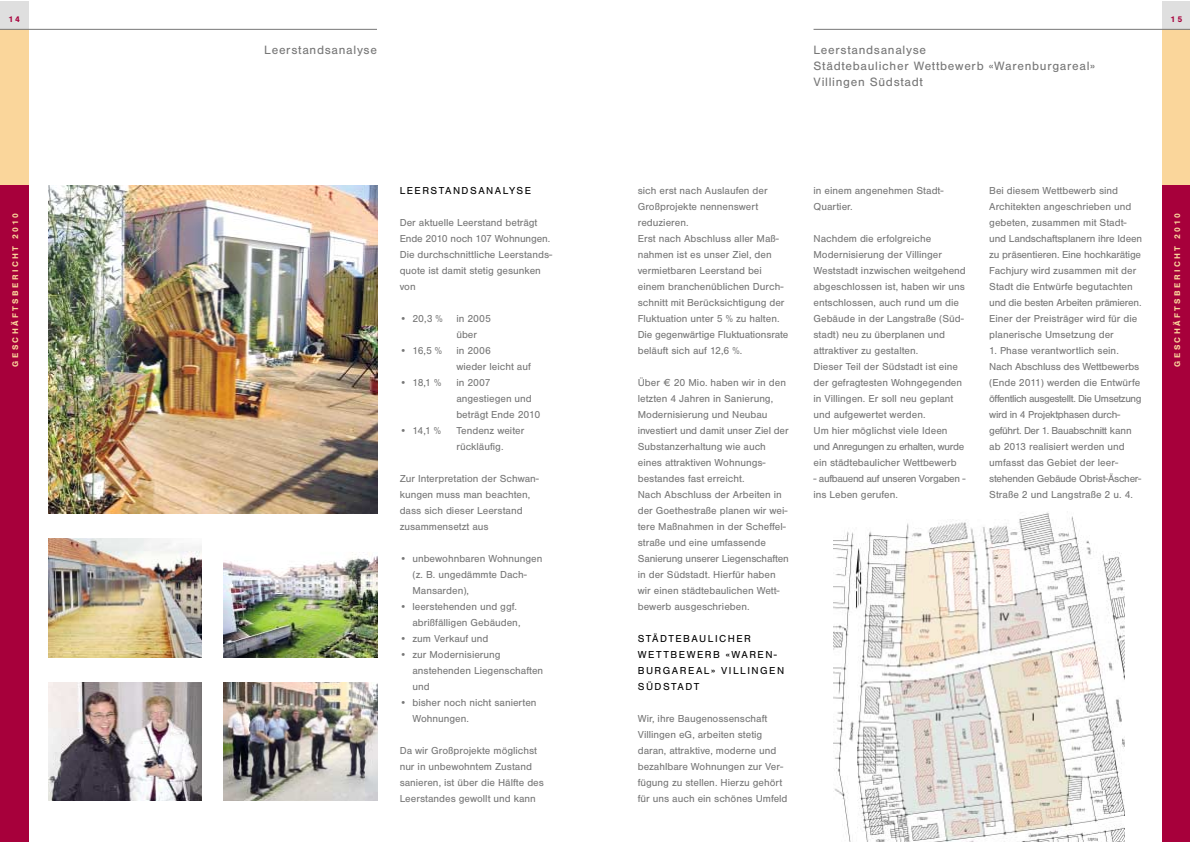
<style>
.page{position:relative;width:1191px;height:842px;background:#fff}
.page>*{position:absolute;margin:0;border:0;box-sizing:border-box;transform-origin:0 0}
.t1{font:12.5px/16px "Sans";letter-spacing:.055em;color:#777}
.t2{font:10.5px/16px "Sans";color:#777}
.t3{font:10.5px/16px "Sans";letter-spacing:.14em;color:#000}
.t4{font:10.5px/16px "Sans";letter-spacing:-.035em;color:#777}
.t5{font:700 8.5px "Sans";letter-spacing:.28em;color:#fad69b}
.t6{font:700 8.5px "Sans";color:#a7003b}
</style>
<div class="page">
<div style="left:1162px;top:1px;width:28px;height:841px;background:#dfdfdf"></div>
<div style="left:1162px;top:29px;width:28px;height:786px;background:#fad69b"></div>
<div style="left:1162px;top:185px;width:28px;height:657px;background:#a7003b"></div>
<hr style="left:814px;top:29px;width:376px;height:1px;background:#777">
<div style="left:0;top:1px;width:28px;height:841px;background:#dfdfdf"></div>
<div style="left:0;top:29px;width:28px;height:786px;background:#fad69b"></div>
<div style="left:0;top:185px;width:28px;height:657px;background:#a7003b"></div>
<hr style="left:0;top:29px;width:377px;height:1px;background:#777">
<img style="left:48px;top:185px;width:329px;height:329px">
<img style="left:833px;top:512px;width:291px;height:330px">
<img style="left:224px;top:552px;width:153px;height:106px">
<img style="left:48px;top:538px;width:153px;height:120px">
<img style="left:224px;top:682px;width:153px;height:118px">
<img style="left:48px;top:682px;width:153px;height:118px">
<p class="t6" style="left:8px;top:16px;width:13px">14</p>
<p class="t5" style="left:12px;top:367px;width:155px;rotate:-90deg">GESCHÄFTSBERICHT 2010</p>
<p class="t1" style="left:264px;top:43px;width:114px">Leerstandsanalyse</p>
<p class="t3" style="left:400px;top:183px;width:133px">LEERSTANDSANALYSE</p>
<p class="t2" style="left:400px;top:215px;width:154px">Der aktuelle Leerstand beträgt<br>Ende 2010 noch 107 Wohnungen.<br>Die durchschnittliche Leerstands&shy;quote ist damit stetig gesunken von</p>
<p class="t2" style="left:400px;top:311px;width:45px">• 20,3 %</p>
<p class="t2" style="left:456px;top:311px;width:36px">in 2005 über</p>
<p class="t2" style="left:400px;top:343px;width:44px">• 16,5 %</p>
<p class="t2" style="left:456px;top:343px;width:76px">in 2006<br>wieder leicht auf</p>
<p class="t2" style="left:400px;top:375px;width:43px">• 18,1 %</p>
<p class="t2" style="left:456px;top:375px;width:85px">in 2007 angestiegen und beträgt Ende 2010</p>
<p class="t2" style="left:400px;top:423px;width:43px">• 14,1 %</p>
<p class="t2" style="left:456px;top:423px;width:70px">Tendenz weiter rückläufig.</p>
<p class="t2" style="left:400px;top:471px;width:141px">Zur Interpretation der Schwan&shy;kungen muss man beachten, dass sich dieser Leerstand zusammensetzt aus</p>
<p class="t2" style="left:412px;top:551px;width:132px;text-indent:-13px">• unbewohnbaren Wohnungen (z. B. ungedämmte Dach-<br>Mansarden),</p>
<p class="t2" style="left:412px;top:599px;width:110px;text-indent:-13px">• leerstehenden und ggf. abrißfälligen Gebäuden,</p>
<p class="t2" style="left:400px;top:631px;width:90px">• zum Verkauf und</p>
<p class="t2" style="left:412px;top:647px;width:132px;text-indent:-13px">• zur Modernisierung anstehenden Liegenschaften und</p>
<p class="t2" style="left:412px;top:695px;width:126px;text-indent:-13px">• bisher noch nicht sanierten<br>Wohnungen.</p>
<p class="t2" style="left:400px;top:743px;width:146px">Da wir Großprojekte möglichst nur in unbewohntem Zustand sanieren, ist über die Hälfte des<br>Leerstandes gewollt und kann</p>
<p class="t1" style="left:814px;top:43px;width:283px">Leerstandsanalyse<br>Städtebaulicher Wettbewerb «Warenburgareal»<br>Villingen Südstadt</p>
<p class="t6" style="left:1171px;top:16px;width:13px">15</p>
<p class="t2" style="left:638px;top:183px;width:152px">sich erst nach Auslaufen der<br>Großprojekte nennenswert reduzieren.<br>Erst nach Abschluss aller Maß&shy;nahmen ist es unser Ziel, den vermietbaren Leerstand bei einem branchenüblichen Durch&shy;schnitt mit Berücksichtigung der<br>Fluktuation unter 5 % zu halten.<br>Die gegenwärtige Fluktuationsrate beläuft sich auf 12,6 %.</p>
<p class="t2" style="left:638px;top:375px;width:152px">Über ¤ 20 Mio. haben wir in den letzten 4 Jahren in Sanierung,<br>Modernisierung und Neubau investiert und damit unser Ziel der<br>Substanzerhaltung wie auch eines attraktiven Wohnungs&shy;bestandes fast erreicht.<br>Nach Abschluss der Arbeiten in der Goethestraße planen wir wei&shy;tere Maßnahmen in der Scheffel&shy;straße und eine umfassende<br>Sanierung unserer Liegenschaften in der Südstadt. Hierfür haben wir einen städtebaulichen Wett&shy;bewerb ausgeschrieben.</p>
<p class="t3" style="left:638px;top:631px;width:148px">STÄDTEBAULICHER<br>WETTBEWERB «WAREN-<br>BURGAREAL» VILLINGEN<br>SÜDSTADT</p>
<p class="t2" style="left:638px;top:711px;width:151px">Wir, ihre Baugenossenschaft<br>Villingen eG, arbeiten stetig daran, attraktive, moderne und bezahlbare Wohnungen zur Ver&shy;fügung zu stellen. Hierzu gehört für uns auch ein schönes Umfeld</p>
<p class="t2" style="left:814px;top:183px;width:132px">in einem angenehmen Stadt-<br>Quartier.</p>
<p class="t2" style="left:814px;top:231px;width:154px">Nachdem die erfolgreiche<br>Modernisierung der Villinger<br>Weststadt inzwischen weitgehend abgeschlossen ist, haben wir uns entschlossen, auch rund um die<br>Gebäude in der Langstraße (Süd&shy;stadt) neu zu überplanen und attraktiver zu gestalten.<br>Dieser Teil der Südstadt ist eine der gefragtesten Wohngegenden in Villingen. Er soll neu geplant und aufgewertet werden.<br>Um hier möglichst viele Ideen und Anregungen zu erhalten, wurde ein städtebaulicher Wettbewerb</p>
<p class="t4" style="left:814px;top:471px;width:153px">- aufbauend auf unseren Vorgaben - ins Leben gerufen.</p>
<p class="t2" style="left:989px;top:183px;width:154px">Bei diesem Wettbewerb sind<br>Architekten angeschrieben und gebeten, zusammen mit Stadt&shy;und Landschaftsplanern ihre Ideen zu präsentieren. Eine hochkarätige<br>Fachjury wird zusammen mit der<br>Stadt die Entwürfe begutachten und die besten Arbeiten prämieren.<br>Einer der Preisträger wird für die planerische Umsetzung der</p>
<p class="t2" style="left:989px;top:343px;width:154px">1. Phase verantwortlich sein.<br>Nach Abschluss des Wettbewerbs (Ende 2011) werden die Entwürfe öffentlich ausgestellt. Die Umsetzung wird in 4 Projektphasen durch&shy;geführt. Der 1. Bauabschnitt kann ab 2013 realisiert werden und umfasst das Gebiet der leer&shy;stehenden Gebäude Obrist-Äscher-<br>Straße 2 und Langstraße 2 u. 4.</p>
<p class="t5" style="left:1174px;top:367px;width:155px;rotate:-90deg">GESCHÄFTSBERICHT 2010</p>
</div>
